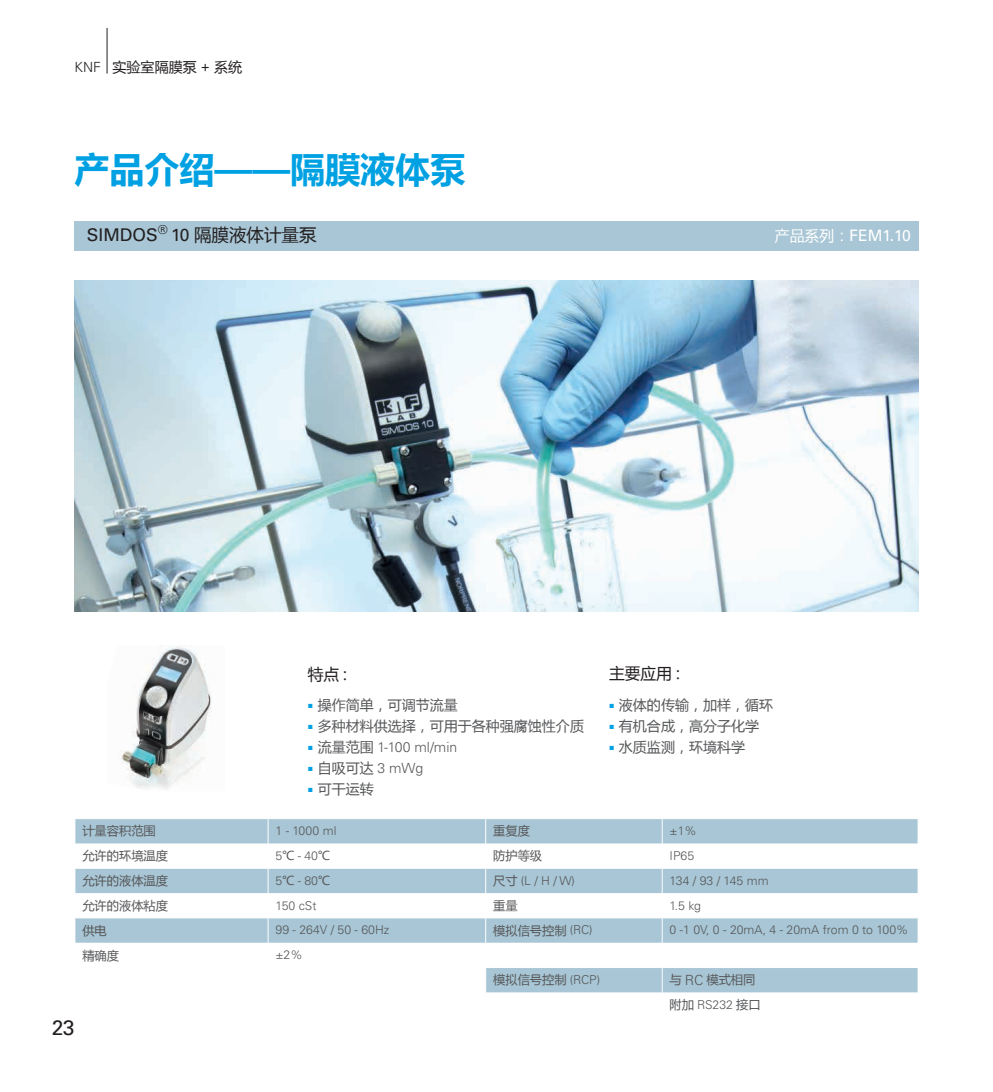
<style>
.page{position:relative;width:993px;height:1092px;background:#fff}
.page>*{position:absolute;margin:0;border:0;box-sizing:border-box;transform-origin:0 0}
.t1{font:700 35px "Microsoft Ya Hei";color:#00a1e3}
.t2{font:21px "Univers LT Std";color:#231f20}
.t3{font:17.5px "Univers LT Std";color:#231f20}
.t4{font:15.75px "Univers LT Std";color:#fff}
.t5{font:15.75px "Microsoft Ya Hei";color:#231f20}
.t6{font:14px "Microsoft Ya Hei";color:#57585a}
.t7{font:300 14px "Univers LT Std";color:#57585a}
.t8{font:14px "Microsoft Ya Hei";color:#231f20}
.t9{font:300 12.25px "Univers LT Std";color:#57585a}
.t10{font:12.25px "Microsoft Ya Hei";color:#57585a}
.s1{font-family:"Univers LT Std";font-weight:300}
.s2{font-family:"Microsoft Ya Hei"}
.s3{font-family:"Microsoft Ya Hei";font-size:14.88px}
.s4{font-size:8.75px;color:#00a1e3}
.s5{font-family:"Microsoft Ya Hei";font-weight:400;font-size:8.75px;color:#00a1e3}
.s6{font-family:"Microsoft Ya Hei";font-weight:400}
.s7{font-family:"Univers LT Std";font-weight:300;font-size:14px}
</style>
<div class="page">
<img style="left:74px;top:280px;width:844px;height:331px">
<div style="left:74px;top:221px;width:844px;height:30px;background:#a8c6d5"></div>
<svg style="left:75px;top:819px;width:842px;height:173px"></svg>
<hr style="left:74px;top:867px;width:194px;height:1px;background:#fff">
<hr style="left:268px;top:867px;width:217px;height:1px;background:#fff">
<hr style="left:485px;top:867px;width:177px;height:1px;background:#fff">
<hr style="left:662px;top:867px;width:256px;height:1px;background:#fff">
<hr style="left:662px;top:917px;width:256px;height:1px;background:#fff">
<hr style="left:74px;top:917px;width:194px;height:1px;background:#fff">
<hr style="left:268px;top:917px;width:217px;height:1px;background:#fff">
<hr style="left:485px;top:917px;width:177px;height:1px;background:#fff">
<svg style="left:267px;top:819px;width:1px;height:173px"></svg>
<svg style="left:485px;top:819px;width:1px;height:173px"></svg>
<hr style="left:485px;top:967px;width:177px;height:1px;background:#fff">
<hr style="left:662px;top:967px;width:256px;height:1px;background:#fff">
<svg style="left:661px;top:819px;width:1px;height:174px"></svg>
<svg style="left:917px;top:819px;width:1px;height:174px"></svg>
<img style="left:119px;top:645px;width:93px;height:144px">
<hr style="left:107px;top:28px;width:1px;height:46px;background:#231f20">
<p class="t8" style="left:74px;top:57px;width:169px"><span class="s1">KNF</span> 实验室隔膜泵 + 系统</p>
<h1 class="t1" style="left:74px;top:144px;width:392px">产品介绍——隔膜液体泵</h1>
<h3 class="t3" style="left:87px;top:224px;width:231px">SIMDOS<sup>®</sup> 10 <span class="s2">隔膜液体计量泵</span></h3>
<p class="t4" style="left:774px;top:226px;width:137px"><span class="s3">产品系列：</span>FEM1.10</p>
<p class="t5" style="left:308px;top:664px;width:41px">特点 :</p>
<p class="t6" style="left:308px;top:695px;width:151px"><span class="s4">■</span> 操作简单，可调节流量</p>
<p class="t6" style="left:308px;top:716px;width:277px"><span class="s4">■</span> 多种材料供选择，可用于各种强腐蚀性介质</p>
<p class="t7" style="left:308px;top:738px;width:151px"><span class="s5">■</span> <span class="s6">流量范围</span> 1-100 ml/min</p>
<p class="t6" style="left:308px;top:758px;width:117px"><span class="s4">■</span> 自吸可达 <span class="s1">3 mWg</span></p>
<p class="t6" style="left:308px;top:779px;width:67px"><span class="s4">■</span> 可干运转</p>
<p class="t5" style="left:608px;top:663px;width:72px">主要应用 :</p>
<p class="t6" style="left:608px;top:695px;width:165px"><span class="s4">■</span> 液体的传输，加样，循环</p>
<p class="t6" style="left:608px;top:716px;width:151px"><span class="s4">■</span> 有机合成，高分子化学</p>
<p class="t6" style="left:608px;top:737px;width:137px"><span class="s4">■</span> 水质监测，环境科学</p>
<h2 class="t2" style="left:52px;top:1014px;width:24px">23</h2>
<p class="t10" style="left:82px;top:822px;width:75px">计量容积范围</p>
<p class="t9" style="left:275px;top:823px;width:62px">1 - 1000 ml</p>
<p class="t10" style="left:493px;top:822px;width:38px">重复度</p>
<p class="t9" style="left:669px;top:823px;width:29px">±1%</p>
<p class="t10" style="left:82px;top:847px;width:87px">允许的环境温度</p>
<p class="t9" style="left:275px;top:848px;width:56px">5<span class="s6">℃</span> - 40<span class="s6">℃</span></p>
<p class="t10" style="left:493px;top:847px;width:50px">防护等级</p>
<p class="t9" style="left:669px;top:848px;width:26px">IP65</p>
<p class="t10" style="left:82px;top:872px;width:87px">允许的液体温度</p>
<p class="t9" style="left:275px;top:872px;width:56px">5<span class="s6">℃</span> - 80<span class="s6">℃</span></p>
<p class="t9" style="left:493px;top:872px;width:83px"><span class="s6">尺寸</span> (L / H / W)</p>
<p class="t9" style="left:669px;top:872px;width:100px">134 / 93 / 145 mm</p>
<p class="t10" style="left:82px;top:897px;width:87px">允许的液体粘度</p>
<p class="t9" style="left:275px;top:897px;width:42px">150 cSt</p>
<p class="t10" style="left:493px;top:897px;width:26px">重量</p>
<p class="t9" style="left:669px;top:897px;width:33px">1.5 kg</p>
<p class="t10" style="left:82px;top:921px;width:26px">供电</p>
<p class="t9" style="left:275px;top:922px;width:115px">99 - 264V / 50 - 60Hz</p>
<p class="t10" style="left:493px;top:921px;width:101px">模拟信号控制 <span class="s1">(RC)</span></p>
<p class="t9" style="left:669px;top:922px;width:240px">0 -1 0V, 0 - 20mA, 4 - 20mA from 0 to 100%</p>
<p class="t10" style="left:82px;top:946px;width:38px">精确度</p>
<p class="t9" style="left:275px;top:947px;width:29px">±2%</p>
<p class="t10" style="left:493px;top:971px;width:108px">模拟信号控制 <span class="s1">(RCP)</span></p>
<p class="t10" style="left:669px;top:971px;width:87px">与 <span class="s7">RC</span> 模式相同</p>
<p class="t9" style="left:669px;top:996px;width:92px"><span class="s6">附加</span> RS232 <span class="s6">接口</span></p>
</div>
